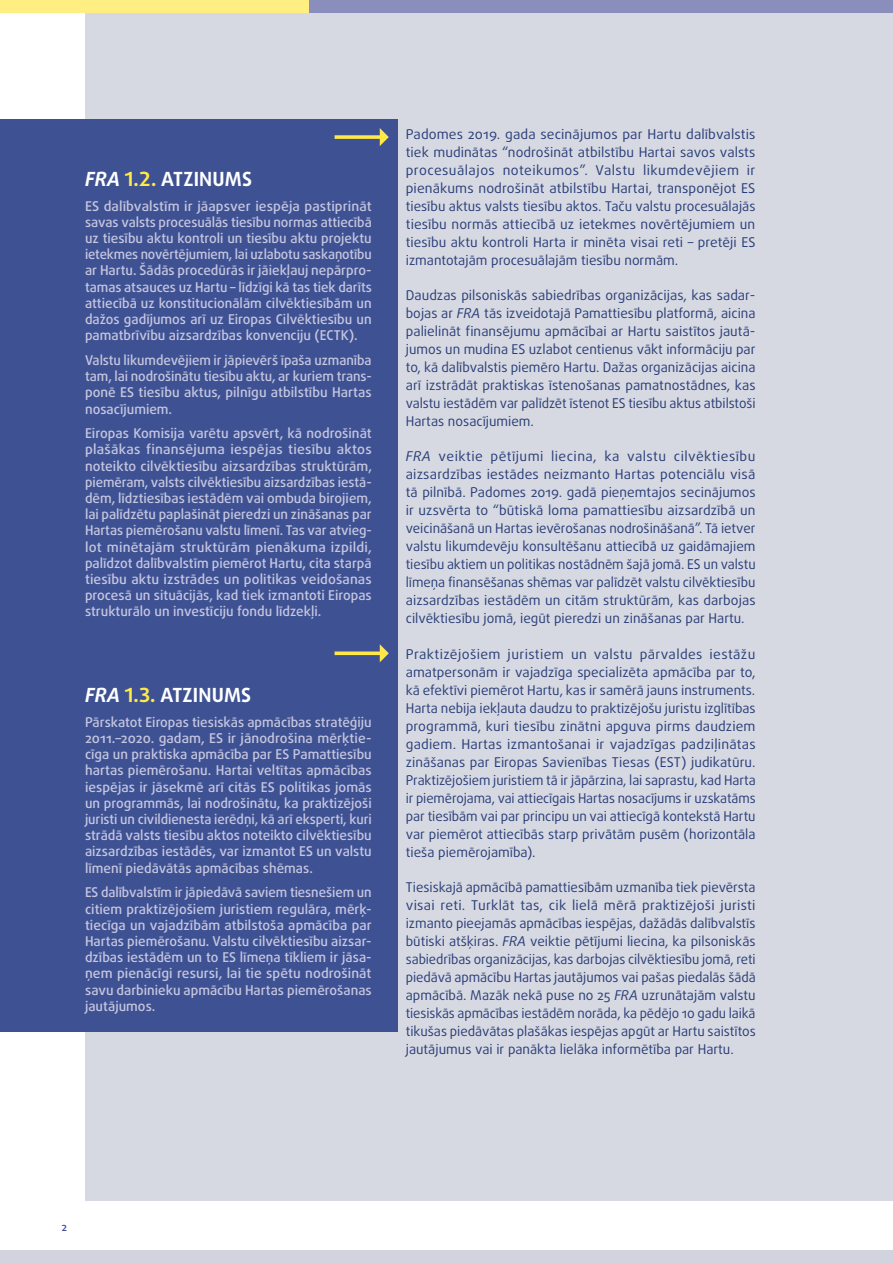
<style>
.page{position:relative;width:893px;height:1263px;background:#fff}
.page>*{position:absolute;margin:0;border:0;box-sizing:border-box;transform-origin:0 0}
.FRAOP_title{font:700 19.5px "Daxline Pro";letter-spacing:.01em;color:#fff}
.FRAOP_body{font:500 13.5px/16.2px "Daxline Pro";color:#c6c6df;text-align:justify}
.body{font:13.5px/18px "Daxline Pro";color:#2a3f79;text-align:justify}
.body_break{font:13.5px/18px "Daxline Pro";color:#2a3f79;text-align:justify}
.t1{font:500 11.25px "Daxline Pro";color:#3e5293}
.s1{font-style:italic}
.s2{color:#ffe847}
</style>
<div class="page">
<div style="left:85px;top:0;width:808px;height:1201px;background:#d7d9e2"></div>
<div style="left:0;top:120px;width:397px;height:518px;background:#3e5293"></div>
<svg style="left:335px;top:128px;width:54px;height:18px"></svg>
<div style="left:0;top:636px;width:397px;height:396px;background:#3e5293"></div>
<svg style="left:335px;top:644px;width:54px;height:18px"></svg>
<div style="left:0;top:1250px;width:893px;height:13px;background:#d1d3de"></div>
<div style="left:307px;top:0;width:586px;height:13px;background:#8a8ebc"></div>
<div style="left:0;top:0;width:308px;height:13px;background:#ffee81"></div>
<p class="FRAOP_title" style="left:85px;top:166px;width:168px"><span class="s1">FRA</span> <span class="s2">1.2.</span> ATZINUMS</p>
<p class="FRAOP_body" style="left:85px;top:198px;width:288px">ES dalībvalstīm ir jāapsver iespēja pastiprināt savas valsts procesuālās tiesību normas attiecībā uz tiesību aktu kontroli un tiesību aktu projektu ietekmes novērtējumiem, lai uzlabotu saskaņotību ar Hartu. Šādās procedūrās ir jāiekļauj nepārpro&shy;tamas atsauces uz Hartu – līdzīgi kā tas tiek darīts attiecībā uz konstitucionālām cilvēktiesībām un dažos gadījumos arī uz Eiropas Cilvēktiesību un pamatbrīvību aizsardzības konvenciju (ECTK).</p>
<p class="FRAOP_body" style="left:85px;top:352px;width:288px">Valstu likumdevējiem ir jāpievērš īpaša uzmanība tam, lai nodrošinātu tiesību aktu, ar kuriem trans&shy;ponē ES tiesību aktus, pilnīgu atbilstību Hartas nosacījumiem.</p>
<p class="FRAOP_body" style="left:85px;top:425px;width:288px">Eiropas Komisija varētu apsvērt, kā nodrošināt plašākas finansējuma iespējas tiesību aktos noteikto cilvēktiesību aizsardzības struktūrām, piemēram, valsts cilvēktiesību aizsardzības iestā&shy;dēm, līdztiesības iestādēm vai ombuda birojiem, lai palīdzētu paplašināt pieredzi un zināšanas par Hartas piemērošanu valstu līmenī. Tas var atvieg&shy;lot minētajām struktūrām pienākuma izpildi, palīdzot dalībvalstīm piemērot Hartu, cita starpā tiesību aktu izstrādes un politikas veidošanas procesā un situācijās, kad tiek izmantoti Eiropas strukturālo un investīciju fondu līdzekļi.</p>
<p class="FRAOP_title" style="left:85px;top:682px;width:168px"><span class="s1">FRA</span> <span class="s2">1.3.</span> ATZINUMS</p>
<p class="FRAOP_body" style="left:85px;top:714px;width:288px">Pārskatot Eiropas tiesiskās apmācības stratēģiju 2011.–2020. gadam, ES ir jānodrošina mērķtie&shy;cīga un praktiska apmācība par ES Pamattiesību hartas piemērošanu. Hartai veltītas apmācības iespējas ir jāsekmē arī citās ES politikas jomās un programmās, lai nodrošinātu, ka praktizējoši juristi un civildienesta ierēdņi, kā arī eksperti, kuri strādā valsts tiesību aktos noteikto cilvēktiesību aizsardzības iestādēs, var izmantot ES un valstu līmenī piedāvātās apmācības shēmas.</p>
<p class="FRAOP_body" style="left:85px;top:884px;width:288px">ES dalībvalstīm ir jāpiedāvā saviem tiesnešiem un citiem praktizējošiem juristiem regulāra, mērķ&shy;tiecīga un vajadzībām atbilstoša apmācība par Hartas piemērošanu. Valstu cilvēktiesību aizsar&shy;dzības iestādēm un to ES līmeņa tīkliem ir jāsa&shy;ņem pienācīgi resursi, lai tie spētu nodrošināt savu darbinieku apmācību Hartas piemērošanas jautājumos.</p>
<p class="body_break" style="left:406px;top:125px;width:351px">Padomes 2019. gada secinājumos par Hartu dalībvalstis tiek mudinātas “nodrošināt atbilstību Hartai savos valsts procesuālajos noteikumos”. Valstu likumdevējiem ir pienākums nodrošināt atbilstību Hartai, transponējot ES tiesību aktus valsts tiesību aktos. Taču valstu procesuālajās tiesību normās attiecībā uz ietekmes novērtējumiem un tiesību aktu kontroli Harta ir minēta visai reti – pretēji ES izmantotajām procesuālajām tiesību normām.</p>
<p class="body" style="left:406px;top:286px;width:351px;text-align:left">Daudzas pilsoniskās sabiedrības organizācijas, kas sadar&shy;bojas ar <span class="s1">FRA</span> tās izveidotajā Pamattiesību platformā, aicina palielināt finansējumu apmācībai ar Hartu saistītos jautā&shy;jumos un mudina ES uzlabot centienus vākt informāciju par to, kā dalībvalstis piemēro Hartu. Dažas organizācijas aicina arī izstrādāt praktiskas īstenošanas pamatnostādnes, kas valstu iestādēm var palīdzēt īstenot ES tiesību aktus atbilstoši Hartas nosacījumiem.</p>
<p class="body" style="left:406px;top:447px;width:351px"><span class="s1">FRA</span> veiktie pētījumi liecina, ka valstu cilvēktiesību aizsardzības iestādes neizmanto Hartas potenciālu visā tā pilnībā. Padomes 2019. gadā pieņemtajos secinājumos ir uzsvērta to “būtiskā loma pamattiesību aizsardzībā un veicināšanā un Hartas ievērošanas nodrošināšanā”. Tā ietver valstu likumdevēju konsultēšanu attiecībā uz gaidāmajiem tiesību aktiem un politikas nostādnēm šajā jomā. ES un valstu līmeņa finansēšanas shēmas var palīdzēt valstu cilvēktiesību aizsardzības iestādēm un citām struktūrām, kas darbojas cilvēktiesību jomā, iegūt pieredzi un zināšanas par Hartu.</p>
<p class="body_break" style="left:406px;top:645px;width:351px">Praktizējošiem juristiem un valstu pārvaldes iestāžu amatpersonām ir vajadzīga specializēta apmācība par to, kā efektīvi piemērot Hartu, kas ir samērā jauns instruments.<br>Harta nebija iekļauta daudzu to praktizējošu juristu izglītības programmā, kuri tiesību zinātni apguva pirms daudziem gadiem. Hartas izmantošanai ir vajadzīgas padziļinātas zināšanas par Eiropas Savienības Tiesas (EST) judikatūru.<br>Praktizējošiem juristiem tā ir jāpārzina, lai saprastu, kad Harta ir piemērojama, vai attiecīgais Hartas nosacījums ir uzskatāms par tiesībām vai par principu un vai attiecīgā kontekstā Hartu var piemērot attiecībās starp privātām pusēm (horizontāla tieša piemērojamība).</p>
<p class="body" style="left:406px;top:878px;width:351px">Tiesiskajā apmācībā pamattiesībām uzmanība tiek pievērsta visai reti. Turklāt tas, cik lielā mērā praktizējoši juristi izmanto pieejamās apmācības iespējas, dažādās dalībvalstīs būtiski atšķiras. <span class="s1">FRA</span> veiktie pētījumi liecina, ka pilsoniskās sabiedrības organizācijas, kas darbojas cilvēktiesību jomā, reti piedāvā apmācību Hartas jautājumos vai pašas piedalās šādā apmācībā. Mazāk nekā puse no 25 <span class="s1">FRA</span> uzrunātajām valstu tiesiskās apmācības iestādēm norāda, ka pēdējo 10 gadu laikā tikušas piedāvātas plašākas iespējas apgūt ar Hartu saistītos jautājumus vai ir panākta lielāka informētība par Hartu.</p>
<p class="t1" style="left:62px;top:1219px;width:7px">2</p>
</div>
